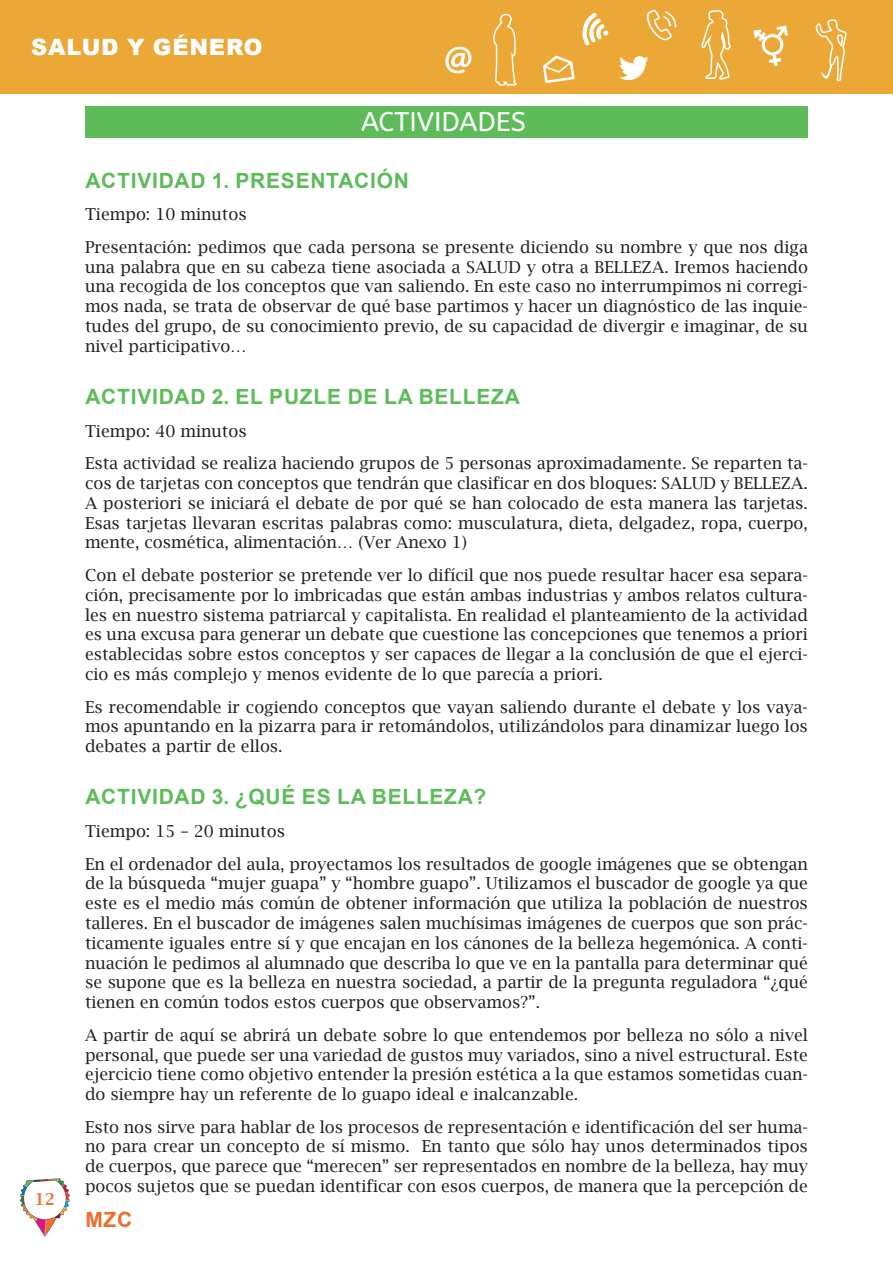
<style>
.page{position:relative;width:893px;height:1263px;background:#fff}
.page>*{position:absolute;margin:0;border:0;box-sizing:border-box;transform-origin:0 0}
.Título_1{font:27px "A Bee Zee";color:#fff}
.t1{font:900 22.5px "Arial";letter-spacing:.035em;color:#fdffff}
.TITULO_4{font:700 21px "Arial";letter-spacing:.035em;color:#5dbc59}
.t2{font:700 21px "Arial";color:#ed6d2a}
.t3{font:16.5px/19.8px "Lucida Bright";color:#231f20;text-align:justify}
.t4{font:600 16.5px "Lucida Bright";color:#f37336}
</style>
<div class="page">
<div style="left:0;top:0;width:893px;height:94px;background:#eba837"></div>
<svg style="left:543px;top:56px;width:32px;height:27px"></svg>
<svg style="left:647px;top:9px;width:29px;height:32px"></svg>
<svg style="left:701px;top:10px;width:146px;height:72px"></svg>
<svg style="left:582px;top:13px;width:26px;height:32px"></svg>
<svg style="left:619px;top:56px;width:30px;height:24px"></svg>
<svg style="left:445px;top:46px;width:27px;height:28px"></svg>
<svg style="left:493px;top:13px;width:24px;height:74px"></svg>
<img style="left:19px;top:1178px;width:51px;height:59px">
<div style="left:85px;top:106px;width:723px;height:32px;background:#5dbc59"></div>
<h2 class="t1" style="left:31px;top:31px;width:233px">SALUD Y GÉNERO</h2>
<p class="t4" style="left:35px;top:1189px;width:22px">12</p>
<p class="Título_1" style="left:361px;top:106px;width:167px">ACTIVIDADES</p>
<p class="TITULO_4" style="left:85px;top:165px;width:325px">ACTIVIDAD 1. PRESENTACIÓN</p>
<p class="t3" style="left:85px;top:204px;width:163px">Tiempo: 10 minutos</p>
<p class="t3" style="left:85px;top:237px;width:724px">Presentación: pedimos que cada persona se presente diciendo su nombre y que nos diga una palabra que en su cabeza tiene asociada a SALUD y otra a BELLEZA. Iremos haciendo una recogida de los conceptos que van saliendo. En este caso no interrumpimos ni corregi&shy;mos nada, se trata de observar de qué base partimos y hacer un diagnóstico de las inquie&shy;tudes del grupo, de su conocimiento previo, de su capacidad de divergir e imaginar, de su nivel participativo…</p>
<p class="TITULO_4" style="left:85px;top:382px;width:436px">ACTIVIDAD 2. EL PUZLE DE LA BELLEZA</p>
<p class="t3" style="left:85px;top:421px;width:163px">Tiempo: 40 minutos</p>
<p class="t3" style="left:85px;top:453px;width:724px">Esta actividad se realiza haciendo grupos de 5 personas aproximadamente. Se reparten ta&shy;cos de tarjetas con conceptos que tendrán que clasificar en dos bloques: SALUD y BELLEZA.<br>A posteriori se iniciará el debate de por qué se han colocado de esta manera las tarjetas.<br>Esas tarjetas llevaran escritas palabras como: musculatura, dieta, delgadez, ropa, cuerpo, mente, cosmética, alimentación… (Ver Anexo 1)</p>
<p class="t3" style="left:85px;top:565px;width:724px">Con el debate posterior se pretende ver lo difícil que nos puede resultar hacer esa separa&shy;ción, precisamente por lo imbricadas que están ambas industrias y ambos relatos cultura&shy;les en nuestro sistema patriarcal y capitalista. En realidad el planteamiento de la actividad es una excusa para generar un debate que cuestione las concepciones que tenemos a priori establecidas sobre estos conceptos y ser capaces de llegar a la conclusión de que el ejerci&shy;cio es más complejo y menos evidente de lo que parecía a priori.</p>
<p class="t3" style="left:85px;top:697px;width:724px">Es recomendable ir cogiendo conceptos que vayan saliendo durante el debate y los vaya&shy;mos apuntando en la pizarra para ir retomándolos, utilizándolos para dinamizar luego los debates a partir de ellos.</p>
<p class="TITULO_4" style="left:85px;top:782px;width:402px">ACTIVIDAD 3. ¿QUÉ ES LA BELLEZA?</p>
<p class="t3" style="left:85px;top:821px;width:201px">Tiempo: 15 – 20 minutos</p>
<p class="t3" style="left:85px;top:854px;width:724px">En el ordenador del aula, proyectamos los resultados de google imágenes que se obtengan de la búsqueda “mujer guapa” y “hombre guapo”. Utilizamos el buscador de google ya que este es el medio más común de obtener información que utiliza la población de nuestros talleres. En el buscador de imágenes salen muchísimas imágenes de cuerpos que son prác&shy;ticamente iguales entre sí y que encajan en los cánones de la belleza hegemónica. A conti&shy;nuación le pedimos al alumnado que describa lo que ve en la pantalla para determinar qué se supone que es la belleza en nuestra sociedad, a partir de la pregunta reguladora “¿qué tienen en común todos estos cuerpos que observamos?”.</p>
<p class="t3" style="left:85px;top:1025px;width:724px">A partir de aquí se abrirá un debate sobre lo que entendemos por belleza no sólo a nivel personal, que puede ser una variedad de gustos muy variados, sino a nivel estructural. Este ejercicio tiene como objetivo entender la presión estética a la que estamos sometidas cuan&shy;do siempre hay un referente de lo guapo ideal e inalcanzable.</p>
<p class="t3" style="left:85px;top:1117px;width:724px">Esto nos sirve para hablar de los procesos de representación e identificación del ser huma&shy;no para crear un concepto de sí mismo. En tanto que sólo hay unos determinados tipos de cuerpos, que parece que “merecen” ser representados en nombre de la belleza, hay muy pocos sujetos que se puedan identificar con esos cuerpos, de manera que la percepción de</p>
<p class="t2" style="left:85px;top:1205px;width:48px">MZC</p>
</div>
